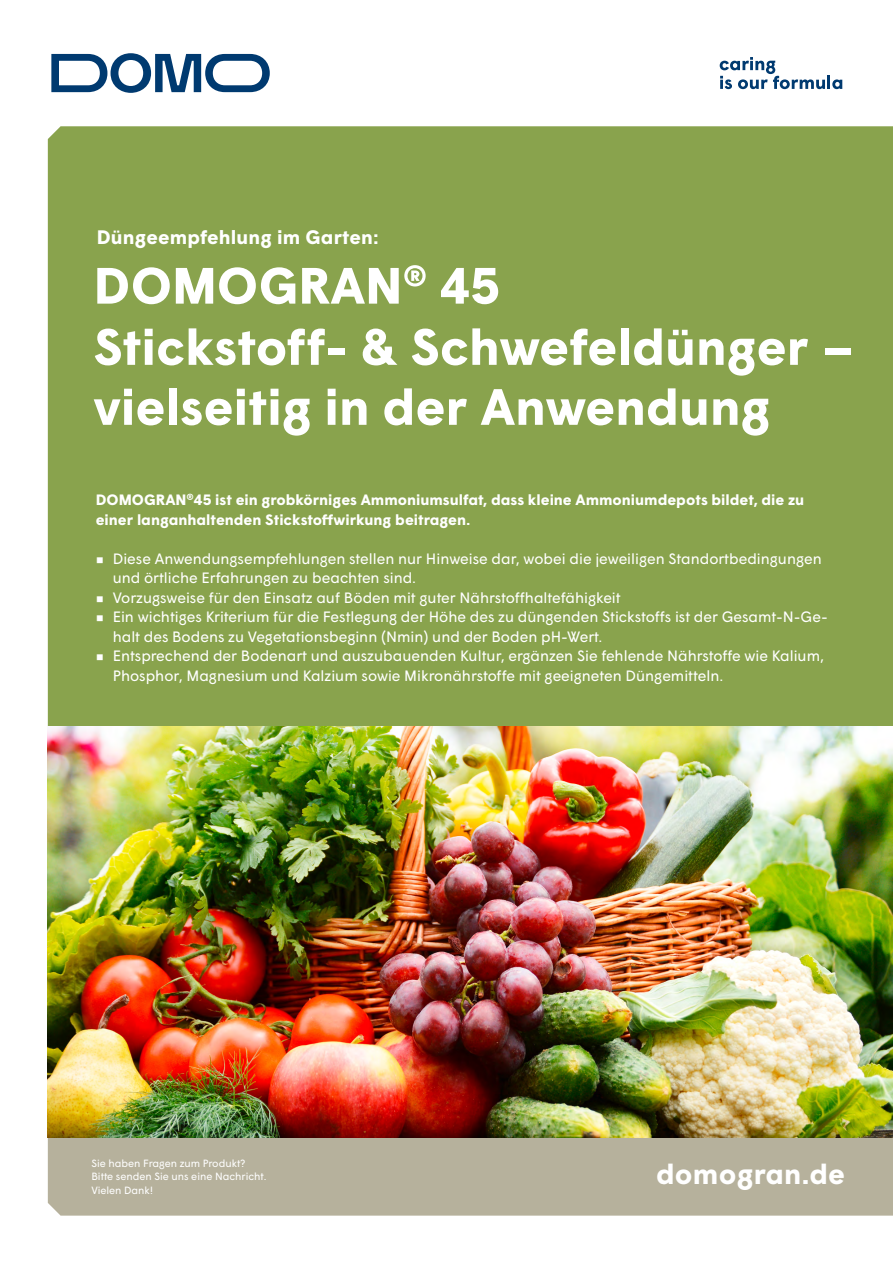
<style>
.page{position:relative;width:893px;height:1263px;background:#fff}
.page>*{position:absolute;margin:0;border:0;box-sizing:border-box;transform-origin:0 0}
.t1{font:700 51px/60.6px "Wigrum";color:#fff}
.t2{font:700 28.5px "Wigrum";letter-spacing:.01em;color:#fff}
.t3{font:700 19.5px "Wigrum";letter-spacing:.01em;color:#fff}
.t4{font:15px/19.5px "Wigrum";color:#fff}
.t5{font:700 15px/19.5px "Wigrum";color:#fff}
.t6{font:10.5px/13.5px "Wigrum";color:#fff}
</style>
<div class="page">
<svg style="left:51px;top:53px;width:219px;height:40px"></svg>
<svg style="left:720px;top:57px;width:122px;height:32px"></svg>
<div style="left:48px;top:126px;width:845px;height:600px;background:#89a34d"></div>
<div style="left:48px;top:1137px;width:845px;height:78px;background:#b6b19c"></div>
<img style="left:48px;top:726px;width:845px;height:411px">
<h3 class="t3" style="left:97px;top:222px;width:284px">Düngeempfehlung im Garten:</h3>
<h1 class="t1" style="left:94px;top:252px;width:762px">DOMOGRAN® 45<br>Stickstoff- &amp; Schwefeldünger – vielseitig in der Anwendung</h1>
<p class="t5" style="left:96px;top:489px;width:710px">DOMOGRAN®45 ist ein grobkörniges Ammoniumsulfat, dass kleine Ammoniumdepots bildet, die zu einer langanhaltenden Stickstoffwirkung beitragen.</p>
<p class="t4" style="left:113px;top:548px;width:711px;text-indent:-17px">■ Diese Anwendungsempfehlungen stellen nur Hinweise dar, wobei die jeweiligen Standortbedingungen und örtliche Erfahrungen zu beachten sind.</p>
<p class="t4" style="left:96px;top:587px;width:526px">■ Vorzugsweise für den Einsatz auf Böden mit guter Nährstoffhaltefähigkeit</p>
<p class="t4" style="left:113px;top:606px;width:717px;text-indent:-17px">■ Ein wichtiges Kriterium für die Festlegung der Höhe des zu düngenden Stickstoffs ist der Gesamt-N-Ge&shy;halt des Bodens zu Vegetationsbeginn (Nmin) und der Boden pH-Wert.</p>
<p class="t4" style="left:113px;top:645px;width:713px;text-indent:-17px">■ Entsprechend der Bodenart und auszubauenden Kultur, ergänzen Sie fehlende Nährstoffe wie Kalium,<br>Phosphor, Magnesium und Kalzium sowie Mikronährstoffe mit geeigneten Düngemitteln.</p>
<p class="t6" style="left:91px;top:1155px;width:176px">Sie haben Fragen zum Produkt?<br>Bitte senden Sie uns eine Nachricht.<br>Vielen Dank!</p>
<h2 class="t2" style="left:656px;top:1152px;width:191px">domogran.de</h2>
</div>
